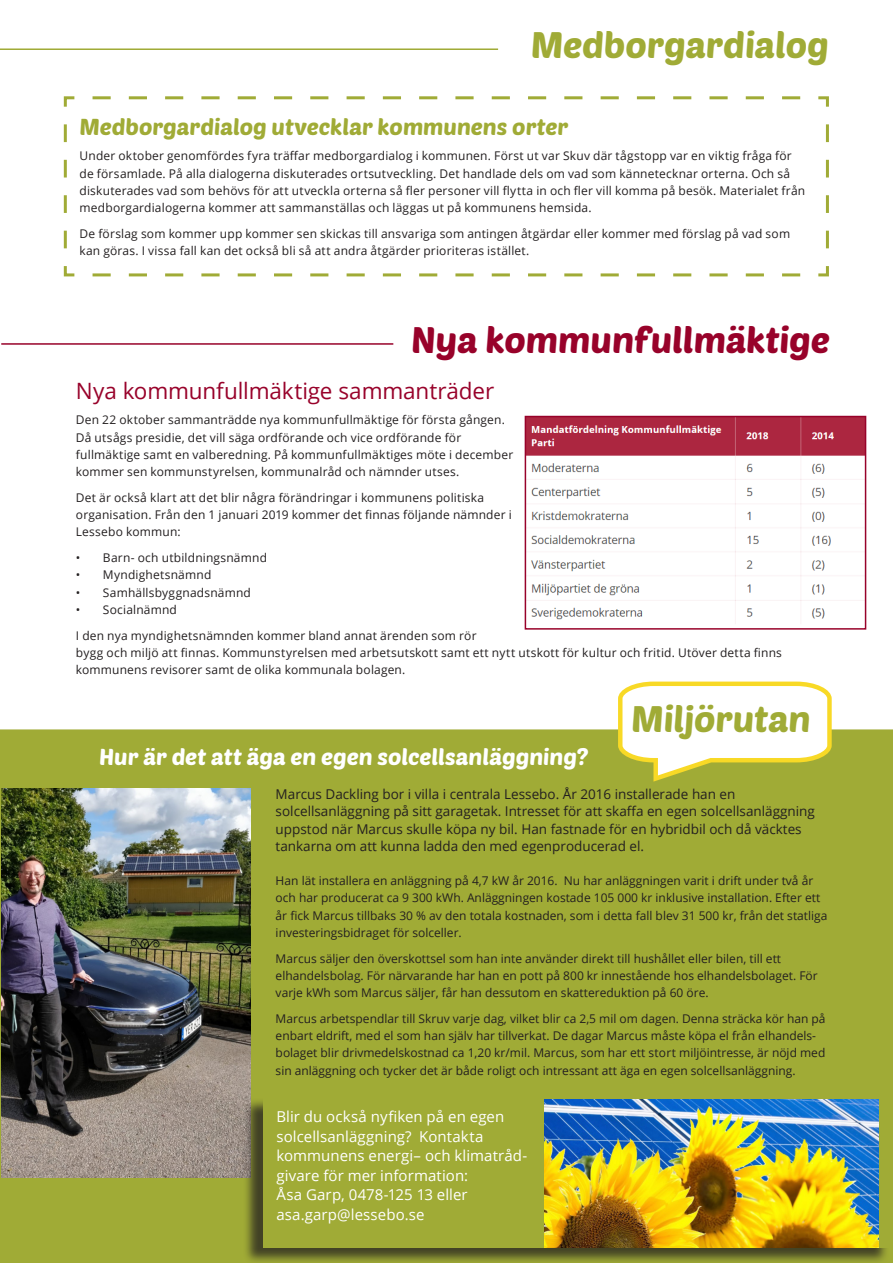
<style>
.page{position:relative;width:893px;height:1263px;background:#fff}
.page>*{position:absolute;margin:0;border:0;box-sizing:border-box;transform-origin:0 0}
.t1{font:36px "Poetsen One";letter-spacing:-.005em;color:#a0ab36}
.t2{font:36px "Poetsen One";letter-spacing:-.005em;color:#98022a}
.t3{font:22.5px "Poetsen One";color:#fff}
.t4{font:22.5px "Poetsen One";color:#a0ab36}
.t5{font:22.5px "Open Sans";letter-spacing:-.005em;color:#98022a}
.t6{font:15px/19.5px "Open Sans";letter-spacing:.005em;color:#fff}
.t7{font:13.5px/17.2px "Open Sans";color:#231f20}
.t8{font:12px/17.2px "Open Sans";letter-spacing:.01em;color:#231f20}
</style>
<div class="page">
<div style="left:0;top:729px;width:893px;height:534px;background:#a0ab36"></div>
<svg style="left:618px;top:681px;width:214px;height:101px"></svg>
<hr style="left:0;top:48px;width:498px;height:2px;background:#a0ab36">
<img style="left:1px;top:789px;width:249px;height:388px">
<div style="left:243px;top:1098px;width:646px;height:165px;background:#231f20;opacity:.75"></div>
<div style="left:264px;top:1098px;width:629px;height:150px;background:#a0ab36"></div>
<svg style="left:63px;top:96px;width:766px;height:181px"></svg>
<img style="left:528px;top:419px;width:335px;height:205px">
<div style="left:525px;top:416px;width:341px;height:214px;border:2px solid #98022a"></div>
<hr style="left:1px;top:343px;width:392px;height:2px;background:#98022a">
<img style="left:544px;top:1099px;width:334px;height:148px">
<h1 class="t1" style="left:531px;top:22px;width:300px">Medborgardialog</h1>
<h2 class="t4" style="left:80px;top:112px;width:490px">Medborgardialog utvecklar kommunens orter</h2>
<p class="t8" style="left:80px;top:147px;width:727px">Under oktober genomfördes fyra träffar medborgardialog i kommunen. Först ut var Skuv där tågstopp var en viktig fråga för de församlade. På alla dialogerna diskuterades ortsutveckling. Det handlade dels om vad som kännetecknar orterna. Och så diskuterades vad som behövs för att utveckla orterna så fler personer vill flytta in och fler vill komma på besök. Materialet från medborgardialogerna kommer att sammanställas och läggas ut på kommunens hemsida.</p>
<p class="t8" style="left:80px;top:225px;width:712px">De förslag som kommer upp kommer sen skickas till ansvariga som antingen åtgärdar eller kommer med förslag på vad som kan göras. I vissa fall kan det också bli så att andra åtgärder prioriteras istället.</p>
<h1 class="t2" style="left:411px;top:317px;width:421px">Nya kommunfullmäktige</h1>
<h2 class="t5" style="left:76px;top:375px;width:420px">Nya kommunfullmäktige sammanträder</h2>
<p class="t8" style="left:76px;top:411px;width:439px">Den 22 oktober sammanträdde nya kommunfullmäktige för första gången.<br>Då utsågs presidie, det vill säga ordförande och vice ordförande för fullmäktige samt en valberedning. På kommunfullmäktiges möte i december kommer sen kommunstyrelsen, kommunalråd och nämnder utses.</p>
<p class="t8" style="left:76px;top:488px;width:437px">Det är också klart att det blir några förändringar i kommunens politiska organisation. Från den 1 januari 2019 kommer det finnas följande nämnder i<br>Lessebo kommun:</p>
<p class="t8" style="left:76px;top:549px;width:193px">• Barn- och utbildningsnämnd</p>
<p class="t8" style="left:76px;top:566px;width:137px">• Myndighetsnämnd</p>
<p class="t8" style="left:76px;top:583px;width:177px">• Samhällsbyggnadsnämnd</p>
<p class="t8" style="left:76px;top:596px;width:402px;line-height:25.8px">• Socialnämnd<br>I den nya myndighetsnämnden kommer bland annat ärenden som rör</p>
<p class="t8" style="left:76px;top:643px;width:708px">bygg och miljö att finnas. Kommunstyrelsen med arbetsutskott samt ett nytt utskott för kultur och fritid. Utöver detta finns kommunens revisorer samt de olika kommunala bolagen.</p>
<h1 class="t1" style="left:631px;top:696px;width:181px">Miljörutan</h1>
<h2 class="t3" style="left:99px;top:742px;width:491px">Hur är det att äga en egen solcellsanläggning?</h2>
<p class="t7" style="left:276px;top:785px;width:541px">Marcus Dackling bor i villa i centrala Lessebo. År 2016 installerade han en solcellsanläggning på sitt garagetak. Intresset för att skaffa en egen solcellsanläggning uppstod när Marcus skulle köpa ny bil. Han fastnade för en hybridbil och då väcktes tankarna om att kunna ladda den med egenproducerad el.</p>
<p class="t8" style="left:276px;top:872px;width:553px">Han lät installera en anläggning på 4,7 kW år 2016. Nu har anläggningen varit i drift under två år och har producerat ca 9 300 kWh. Anläggningen kostade 105 000 kr inklusive installation. Efter ett år fick Marcus tillbaks 30 % av den totala kostnaden, som i detta fall blev 31 500 kr, från det statliga investeringsbidraget för solceller.</p>
<p class="t8" style="left:276px;top:949px;width:544px">Marcus säljer den överskottsel som han inte använder direkt till hushållet eller bilen, till ett elhandelsbolag. För närvarande har han en pott på 800 kr innestående hos elhandelsbolaget. För varje kWh som Marcus säljer, får han dessutom en skattereduktion på 60 öre.</p>
<p class="t8" style="left:276px;top:1010px;width:551px">Marcus arbetspendlar till Skruv varje dag, vilket blir ca 2,5 mil om dagen. Denna sträcka kör han på enbart eldrift, med el som han själv har tillverkat. De dagar Marcus måste köpa el från elhandels&shy;bolaget blir drivmedelskostnad ca 1,20 kr/mil. Marcus, som har ett stort miljöintresse, är nöjd med sin anläggning och tycker det är både roligt och intressant att äga en egen solcellsanläggning.</p>
<p class="t6" style="left:276px;top:1107px;width:252px">Blir du också nyfiken på en egen solcellsanläggning? Kontakta kommunens energi– och klimatråd&shy;givare för mer information:<br>Åsa Garp, 0478-125 13 eller asa.garp@lessebo.se</p>
</div>
